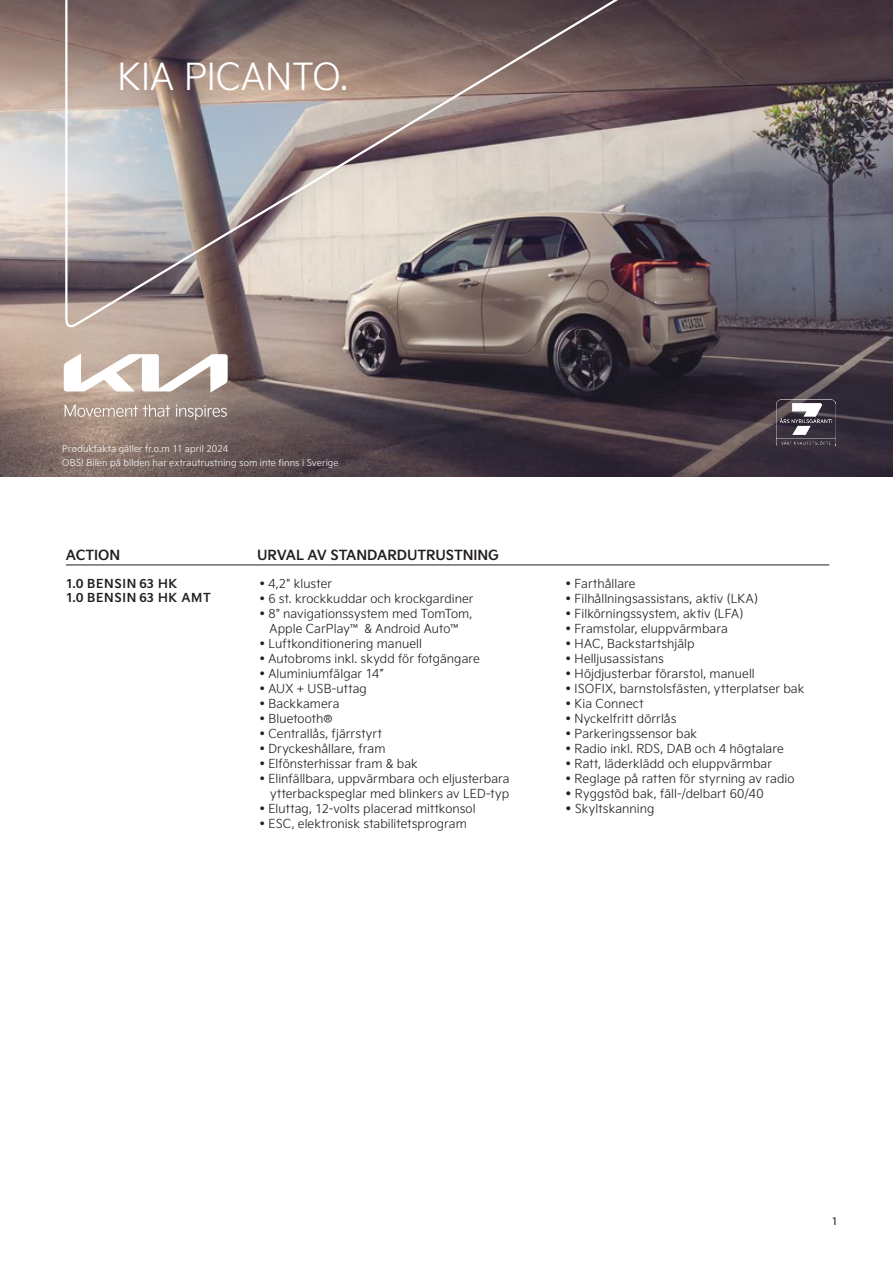
<style>
.page{position:relative;width:893px;height:1263px;background:#fff}
.page>*{position:absolute;margin:0;border:0;box-sizing:border-box;transform-origin:0 0}
.text_utrustning{font:300 36px "Kia Signature Sweden";color:#fff}
.text_utrustning-2{font:700 13.5px "Kia Signature Sweden";letter-spacing:-.005em;color:#231f20}
.text_utrustning-3{font:300 12px/15px "Kia Signature Sweden";letter-spacing:.005em;color:#231f20;text-align:right}
.t1{font:700 12px "Kia Signature Sweden";letter-spacing:.06em;color:#231f20}
.t2{font:10.5px "Kia Sweden";color:#231f20}
.text_utrustning-4{font:300 9px "Kia Signature Sweden";letter-spacing:.02em;color:#fafafa}
.t3{font:300 9px "Kia Signature Sweden";letter-spacing:.015em;color:#fff}
.s1{font-weight:400}
</style>
<div class="page">
<img style="left:0;top:0;width:893px;height:476px">
<hr style="left:66px;top:565px;width:763px;height:1px;background:#231f20">
<img style="left:64px;top:0;width:806px;height:328px">
<img style="left:776px;top:400px;width:59px;height:46px">
<svg style="left:64px;top:354px;width:164px;height:38px"></svg>
<svg style="left:65px;top:405px;width:105px;height:12px"></svg>
<svg style="left:176px;top:405px;width:51px;height:15px"></svg>
<p class="text_utrustning" style="left:118px;top:51px;width:232px">KIA PICANTO.</p>
<p class="t3" style="left:62px;top:443px;width:167px">Produkfakta gäller fr.o.m 11 april 2024</p>
<p class="text_utrustning-4" style="left:62px;top:456px;width:278px">OBS! Bilen på bilden har extrautrustning som inte finns i Sverige</p>
<p class="text_utrustning-2" style="left:66px;top:544px;width:56px">ACTION</p>
<p class="text_utrustning-2" style="left:257px;top:544px;width:243px">URVAL AV STANDARDUTRUSTNING</p>
<p class="t1" style="left:66px;top:574px;width:113px">1.0 BENSIN 63 HK</p>
<p class="t1" style="left:66px;top:589px;width:147px">1.0 BENSIN 63 HK AMT</p>
<p class="text_utrustning-3" style="left:259px;top:575px;width:74px">• 4,2" kluster</p>
<p class="text_utrustning-3" style="left:259px;top:590px;width:216px">• 6 st. krockkuddar och krockgardiner</p>
<p class="text_utrustning-3" style="left:259px;top:605px;width:214px">• 8" navigationssystem med TomTom,</p>
<p class="text_utrustning-3" style="left:269px;top:620px;width:193px">Apple CarPlay™ &amp; Android Auto™</p>
<p class="text_utrustning-3" style="left:259px;top:635px;width:164px">• Luftkonditionering manuell</p>
<p class="text_utrustning-3" style="left:259px;top:650px;width:222px">• Autobroms inkl. skydd för fotgängare</p>
<p class="text_utrustning-3" style="left:259px;top:665px;width:126px">• Aluminiumfälgar 14”</p>
<p class="text_utrustning-3" style="left:259px;top:680px;width:109px">• AUX + USB-uttag</p>
<p class="text_utrustning-3" style="left:259px;top:695px;width:82px">• Backkamera</p>
<p class="text_utrustning-3" style="left:259px;top:710px;width:75px">• Bluetooth®</p>
<p class="text_utrustning-3" style="left:259px;top:725px;width:124px">• Centrallås, fjärrstyrt</p>
<p class="text_utrustning-3" style="left:259px;top:740px;width:128px">• Dryckeshållare, fram</p>
<p class="text_utrustning-3" style="left:259px;top:755px;width:160px">• Elfönsterhissar fram &amp; bak</p>
<p class="text_utrustning-3" style="left:259px;top:770px;width:252px">• Elinfällbara, uppvärmbara och eljusterbara ytterbackspeglar med blinkers av LED-typ</p>
<p class="text_utrustning-3" style="left:259px;top:800px;width:218px">• Eluttag, 12-volts placerad mittkonsol</p>
<p class="text_utrustning-3" style="left:259px;top:815px;width:209px">• ESC, elektronisk stabilitetsprogram</p>
<p class="text_utrustning-3" style="left:566px;top:575px;width:71px">• Farthållare</p>
<p class="text_utrustning-3" style="left:566px;top:590px;width:194px">• Filhållningsassistans, aktiv (LKA)</p>
<p class="text_utrustning-3" style="left:566px;top:605px;width:179px">• Filkörningssystem, aktiv (LFA)</p>
<p class="text_utrustning-3" style="left:566px;top:620px;width:164px">• Framstolar, eluppvärmbara</p>
<p class="text_utrustning-3" style="left:566px;top:635px;width:130px">• HAC, Backstartshjälp</p>
<p class="text_utrustning-3" style="left:566px;top:650px;width:100px">• Helljusassistans</p>
<p class="text_utrustning-3" style="left:566px;top:665px;width:191px">• Höjdjusterbar förarstol, manuell</p>
<p class="text_utrustning-3" style="left:566px;top:680px;width:240px">• ISOFIX, barnstolsfästen, ytterplatser bak</p>
<p class="text_utrustning-3" style="left:566px;top:695px;width:79px">• Kia Connect</p>
<p class="text_utrustning-3" style="left:566px;top:710px;width:112px">• Nyckelfritt dörrlås</p>
<p class="text_utrustning-3" style="left:566px;top:725px;width:133px">• Parkeringssensor bak</p>
<p class="text_utrustning-3" style="left:566px;top:740px;width:220px">• Radio inkl. RDS, DAB och 4 högtalare</p>
<p class="text_utrustning-3" style="left:566px;top:755px;width:208px">• Ratt, läderklädd och eluppvärmbar</p>
<p class="text_utrustning-3" style="left:566px;top:770px;width:230px">• Reglage på ratten för styrning av radio</p>
<p class="text_utrustning-3" style="left:566px;top:785px;width:199px"><span class="s1">•</span> Ryggstöd bak, fäll-/delbart 60/40</p>
<p class="text_utrustning-3" style="left:566px;top:800px;width:90px"><span class="s1">•</span> Skyltskanning</p>
<p class="t2" style="left:831px;top:1215px;width:8px">1</p>
</div>
